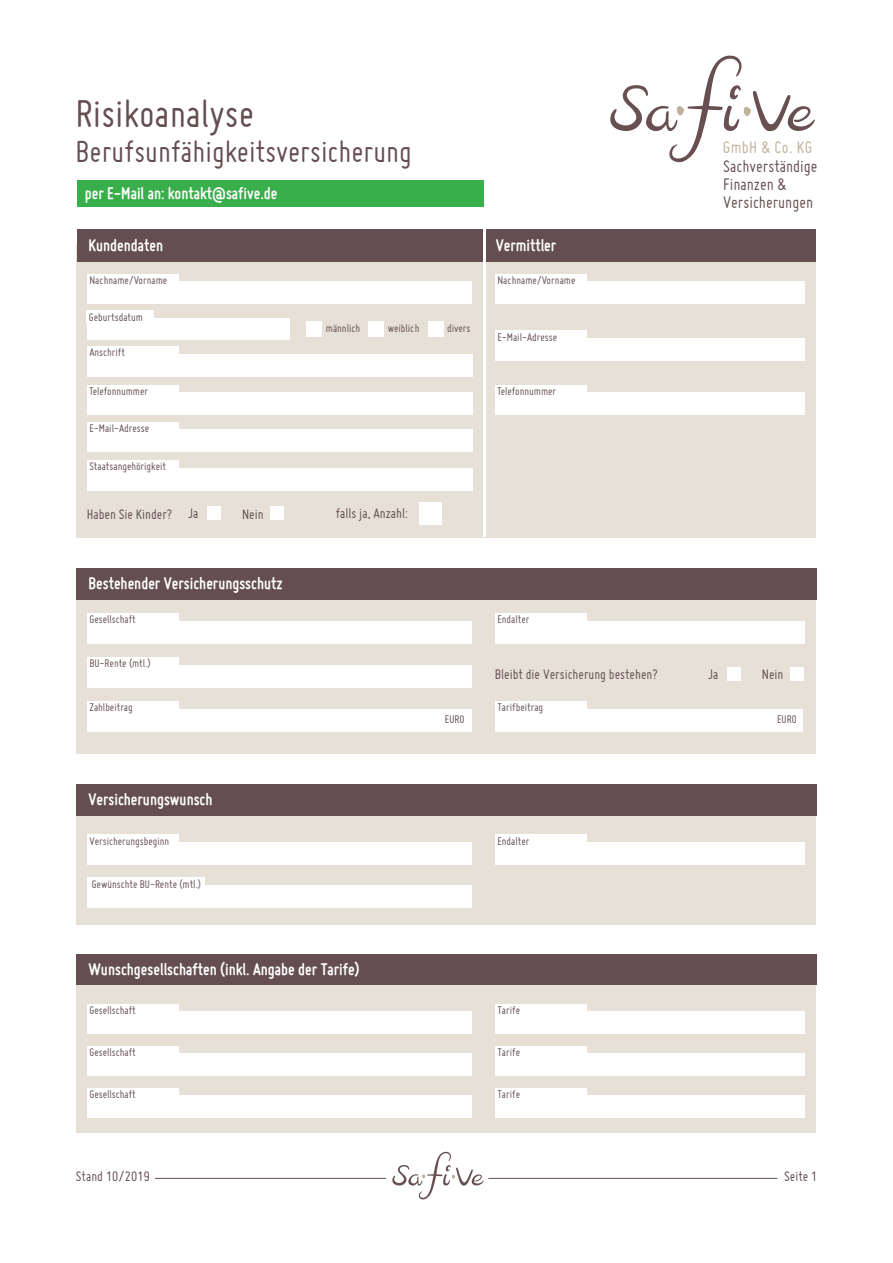
<style>
.page{position:relative;width:893px;height:1263px;background:#fff}
.page>*{position:absolute;margin:0;border:0;box-sizing:border-box;transform-origin:0 0}
.t1{font:42px "Miso";color:#644e52}
.t2{font:33px "Miso";color:#644e52}
.t3{font:18.15px/18.1px "Miso";color:#674f52}
.t4{font:18.15px "Miso";letter-spacing:.02em;color:#c0b299}
.t5{font:700 18px "Miso";color:#fff}
.t6{font:700 18px "Miso";color:#fdfdfd}
.t7{font:15px "Miso";color:#644e52}
.t8{font:12px "Miso";color:#644e52}
</style>
<div class="page">
<div style="left:77px;top:244px;width:739px;height:293px;background:#e6e0d7"></div>
<div style="left:77px;top:584px;width:739px;height:170px;background:#e6e0d7"></div>
<div style="left:77px;top:791px;width:739px;height:134px;background:#e6e0d7"></div>
<div style="left:77px;top:964px;width:739px;height:168px;background:#e6e0d7"></div>
<div style="left:78px;top:229px;width:738px;height:32px;background:#644e52"></div>
<div style="left:76px;top:567px;width:741px;height:32px;background:#644e52"></div>
<hr style="left:76px;top:565px;width:743px;height:3px;background:#fff">
<div style="left:76px;top:783px;width:741px;height:32px;background:#644e52"></div>
<hr style="left:76px;top:781px;width:743px;height:3px;background:#fff">
<div style="left:87px;top:430px;width:386px;height:22px;background:#fff"></div>
<div style="left:87px;top:422px;width:92px;height:13px;background:#fff"></div>
<div style="left:87px;top:392px;width:385px;height:23px;background:#fff"></div>
<div style="left:87px;top:385px;width:92px;height:12px;background:#fff"></div>
<hr style="left:483px;top:225px;width:3px;height:312px;background:#fff">
<svg style="left:610px;top:55px;width:205px;height:108px"></svg>
<div style="left:78px;top:181px;width:406px;height:26px;background:#39af4c"></div>
<svg style="left:392px;top:1151px;width:92px;height:49px"></svg>
<hr style="left:489px;top:1178px;width:288px;height:1px;background:#674f52">
<hr style="left:155px;top:1178px;width:231px;height:1px;background:#674f52">
<div style="left:495px;top:282px;width:310px;height:22px;background:#fff"></div>
<div style="left:495px;top:274px;width:92px;height:12px;background:#fff"></div>
<div style="left:87px;top:282px;width:385px;height:22px;background:#fff"></div>
<div style="left:87px;top:274px;width:92px;height:12px;background:#fff"></div>
<div style="left:495px;top:621px;width:310px;height:22px;background:#fff"></div>
<div style="left:495px;top:614px;width:92px;height:12px;background:#fff"></div>
<div style="left:87px;top:621px;width:385px;height:22px;background:#fff"></div>
<div style="left:87px;top:614px;width:92px;height:12px;background:#fff"></div>
<div style="left:495px;top:842px;width:310px;height:22px;background:#fff"></div>
<div style="left:495px;top:835px;width:92px;height:12px;background:#fff"></div>
<div style="left:87px;top:842px;width:385px;height:22px;background:#fff"></div>
<div style="left:87px;top:835px;width:92px;height:12px;background:#fff"></div>
<div style="left:87px;top:665px;width:385px;height:22px;background:#fff"></div>
<div style="left:87px;top:658px;width:92px;height:12px;background:#fff"></div>
<div style="left:87px;top:885px;width:385px;height:22px;background:#fff"></div>
<div style="left:87px;top:878px;width:117px;height:12px;background:#fff"></div>
<div style="left:76px;top:953px;width:741px;height:32px;background:#644e52"></div>
<div style="left:495px;top:1012px;width:310px;height:22px;background:#fff"></div>
<div style="left:495px;top:1004px;width:92px;height:12px;background:#fff"></div>
<div style="left:87px;top:1012px;width:385px;height:22px;background:#fff"></div>
<div style="left:87px;top:1004px;width:92px;height:12px;background:#fff"></div>
<div style="left:495px;top:1054px;width:310px;height:22px;background:#fff"></div>
<div style="left:495px;top:1046px;width:92px;height:12px;background:#fff"></div>
<div style="left:87px;top:1054px;width:385px;height:22px;background:#fff"></div>
<div style="left:87px;top:1046px;width:92px;height:12px;background:#fff"></div>
<div style="left:495px;top:1096px;width:310px;height:22px;background:#fff"></div>
<div style="left:495px;top:1088px;width:92px;height:12px;background:#fff"></div>
<div style="left:87px;top:1096px;width:385px;height:22px;background:#fff"></div>
<div style="left:87px;top:1088px;width:92px;height:12px;background:#fff"></div>
<div style="left:87px;top:709px;width:385px;height:22px;background:#fff"></div>
<div style="left:87px;top:702px;width:92px;height:12px;background:#fff"></div>
<div style="left:495px;top:709px;width:308px;height:22px;background:#fff"></div>
<div style="left:495px;top:702px;width:92px;height:12px;background:#fff"></div>
<div style="left:87px;top:354px;width:386px;height:22px;background:#fff"></div>
<div style="left:87px;top:347px;width:92px;height:12px;background:#fff"></div>
<div style="left:87px;top:468px;width:386px;height:22px;background:#fff"></div>
<div style="left:87px;top:461px;width:92px;height:12px;background:#fff"></div>
<div style="left:495px;top:338px;width:310px;height:22px;background:#fff"></div>
<div style="left:495px;top:331px;width:92px;height:12px;background:#fff"></div>
<div style="left:495px;top:392px;width:310px;height:23px;background:#fff"></div>
<div style="left:495px;top:385px;width:92px;height:12px;background:#fff"></div>
<div style="left:307px;top:321px;width:15px;height:16px;background:#fff"></div>
<div style="left:428px;top:321px;width:16px;height:16px;background:#fff"></div>
<div style="left:368px;top:321px;width:16px;height:16px;background:#fff"></div>
<div style="left:87px;top:318px;width:203px;height:22px;background:#fff"></div>
<div style="left:87px;top:311px;width:67px;height:12px;background:#fff"></div>
<div style="left:727px;top:667px;width:14px;height:14px;background:#fff"></div>
<div style="left:790px;top:667px;width:13px;height:14px;background:#fff"></div>
<div style="left:208px;top:507px;width:13px;height:13px;background:#fff"></div>
<div style="left:270px;top:507px;width:14px;height:13px;background:#fff"></div>
<div style="left:419px;top:502px;width:23px;height:22px;background:#fff"></div>
<h1 class="t1" style="left:75px;top:90px;width:180px">Risikoanalyse</h1>
<h2 class="t2" style="left:75px;top:133px;width:338px">Berufsunfähigkeitsversicherung</h2>
<h3 class="t4" style="left:723px;top:137px;width:91px">GmbH &amp; Co. KG</h3>
<h3 class="t3" style="left:723px;top:157px;width:96px">Sachverständige<br>Finanzen &amp;<br>Versicherungen</h3>
<h3 class="t6" style="left:85px;top:183px;width:194px">per E-Mail an: kontakt@safive.de</h3>
<h3 class="t5" style="left:88px;top:235px;width:76px">Kundendaten</h3>
<h3 class="t5" style="left:496px;top:235px;width:62px">Vermittler</h3>
<p class="t8" style="left:89px;top:273px;width:79px">Nachname/Vorname</p>
<p class="t8" style="left:497px;top:273px;width:79px">Nachname/Vorname</p>
<p class="t8" style="left:89px;top:310px;width:56px">Geburtsdatum</p>
<p class="t8" style="left:89px;top:346px;width:37px">Anschrift</p>
<p class="t8" style="left:89px;top:384px;width:60px">Telefonnummer</p>
<p class="t8" style="left:89px;top:422px;width:61px">E-Mail-Adresse</p>
<p class="t8" style="left:89px;top:460px;width:78px">Staatsangehörigkeit</p>
<p class="t7" style="left:87px;top:506px;width:87px">Haben Sie Kinder?</p>
<p class="t8" style="left:326px;top:322px;width:36px">männlich</p>
<p class="t8" style="left:388px;top:322px;width:33px">weiblich</p>
<p class="t8" style="left:447px;top:322px;width:25px">divers</p>
<p class="t7" style="left:188px;top:505px;width:12px">Ja</p>
<p class="t7" style="left:242px;top:505px;width:23px">Nein</p>
<p class="t7" style="left:336px;top:505px;width:74px">falls ja, Anzahl:</p>
<h3 class="t5" style="left:88px;top:573px;width:196px">Bestehender Versicherungsschutz</h3>
<p class="t8" style="left:497px;top:330px;width:61px">E-Mail-Adresse</p>
<p class="t8" style="left:497px;top:384px;width:60px">Telefonnummer</p>
<p class="t8" style="left:89px;top:613px;width:48px">Gesellschaft</p>
<p class="t8" style="left:497px;top:613px;width:33px">Endalter</p>
<p class="t8" style="left:89px;top:657px;width:63px">BU-Rente (mtl.)</p>
<p class="t7" style="left:495px;top:666px;width:165px">Bleibt die Versicherung bestehen?</p>
<p class="t7" style="left:708px;top:666px;width:12px">Ja</p>
<p class="t7" style="left:762px;top:666px;width:23px">Nein</p>
<p class="t8" style="left:89px;top:701px;width:45px">Zahlbeitrag</p>
<p class="t8" style="left:497px;top:701px;width:47px">Tarifbeitrag</p>
<p class="t8" style="left:445px;top:713px;width:21px">EURO</p>
<p class="t8" style="left:777px;top:713px;width:21px">EURO</p>
<h3 class="t5" style="left:88px;top:789px;width:126px">Versicherungswunsch</h3>
<p class="t8" style="left:89px;top:834px;width:81px">Versicherungsbeginn</p>
<p class="t8" style="left:497px;top:834px;width:33px">Endalter</p>
<p class="t8" style="left:92px;top:877px;width:111px">Gewünschte BU-Rente (mtl.)</p>
<h3 class="t5" style="left:88px;top:959px;width:273px">Wunschgesellschaften (inkl. Angabe der Tarife)</h3>
<p class="t8" style="left:89px;top:1003px;width:48px">Gesellschaft</p>
<p class="t8" style="left:497px;top:1003px;width:24px">Tarife</p>
<p class="t8" style="left:89px;top:1045px;width:48px">Gesellschaft</p>
<p class="t8" style="left:497px;top:1045px;width:24px">Tarife</p>
<p class="t8" style="left:89px;top:1087px;width:48px">Gesellschaft</p>
<p class="t8" style="left:497px;top:1087px;width:24px">Tarife</p>
<p class="t7" style="left:76px;top:1168px;width:76px">Stand 10/2019</p>
<p class="t7" style="left:784px;top:1168px;width:35px">Seite 1</p>
</div>
